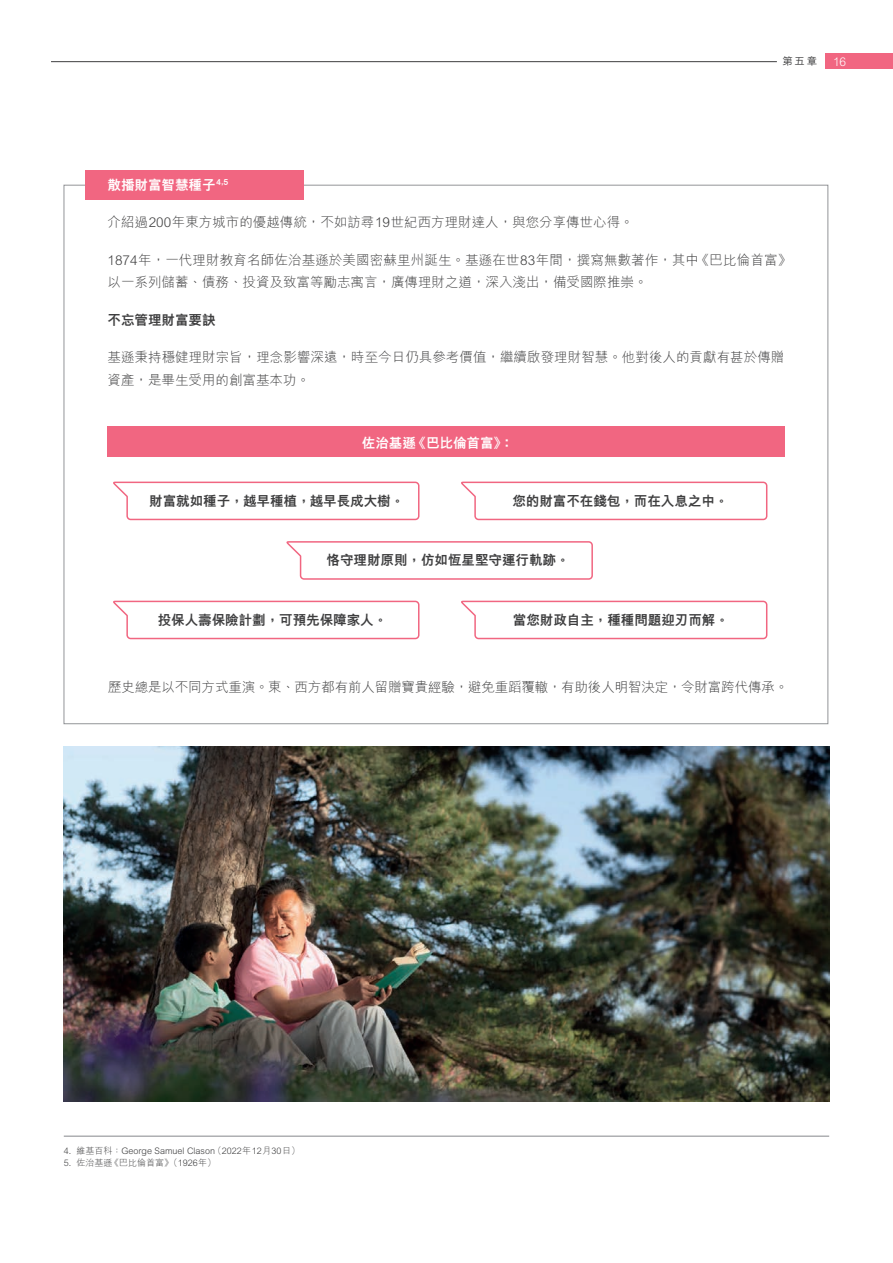
<style>
.page{position:relative;width:893px;height:1263px;background:#fff}
.page>*{position:absolute;margin:0;border:0;box-sizing:border-box;transform-origin:0 0}
.t1{font:300 13.5px/22.5px "M Hei H Kfor HSBC";color:#3e3e3f}
.t2{font:800 13.5px "M Hei H Kfor HSBC";color:#3e3e3f}
.t3{font:800 13.5px "M Hei H Kfor HSBC";color:#fff}
.t4{font:300 12px "M Hei H Kfor HSBC";color:#fff}
.t5{font:500 10.5px "M Hei H Kfor HSBC";color:#3e3e3f}
.t6{font:300 9px "M Hei H Kfor HSBC";color:#3e3e3f}
</style>
<div class="page">
<div style="left:825px;top:53px;width:68px;height:16px;background:#f16681"></div>
<hr style="left:51px;top:61px;width:726px;height:1px;background:#3e3e3f">
<img style="left:64px;top:746px;width:765px;height:355px">
<div style="left:85px;top:170px;width:219px;height:30px;background:#f16681"></div>
<svg style="left:113px;top:481px;width:307px;height:40px"></svg>
<svg style="left:286px;top:541px;width:307px;height:39px"></svg>
<svg style="left:113px;top:600px;width:307px;height:40px"></svg>
<svg style="left:461px;top:600px;width:307px;height:40px"></svg>
<svg style="left:461px;top:481px;width:307px;height:40px"></svg>
<div style="left:108px;top:426px;width:677px;height:31px;background:#f16681"></div>
<hr style="left:64px;top:1135px;width:765px;height:2px;background:#939598">
<p class="t5" style="left:782px;top:53px;width:36px">第五章</p>
<p class="t4" style="left:833px;top:55px;width:15px">16</p>
<p class="t3" style="left:108px;top:178px;width:123px">散播財富智慧種子<sup>4,5</sup></p>
<p class="t1" style="left:108px;top:211px;width:528px">介紹過200年東方城市的優越傳統，不如訪尋19世紀西方理財達人，與您分享傳世心得。</p>
<p class="t1" style="left:108px;top:248px;width:685px">1874年，一代理財教育名師佐治基遜於美國密蘇里州誕生。基遜在世83年間，撰寫無數著作，其中《巴比倫首富》以一系列儲蓄、債務、投資及致富等勵志寓言，廣傳理財之道，深入淺出，備受國際推崇。</p>
<p class="t2" style="left:108px;top:313px;width:110px">不忘管理財富要訣</p>
<p class="t1" style="left:108px;top:346px;width:678px">基遜秉持穩健理財宗旨，理念影響深遠，時至今日仍具參考價值，繼續啟發理財智慧。他對後人的貢獻有甚於傳贈資產，是畢生受用的創富基本功。</p>
<p class="t3" style="left:362px;top:436px;width:153px">佐治基遜《巴比倫首富》：</p>
<p class="t2" style="left:149px;top:494px;width:257px">財富就如種子，越早種植，越早長成大樹。</p>
<p class="t2" style="left:512px;top:494px;width:217px">您的財富不在錢包，而在入息之中。</p>
<p class="t2" style="left:327px;top:553px;width:244px">恪守理財原則，仿如恆星堅守運行軌跡。</p>
<p class="t2" style="left:158px;top:613px;width:231px">投保人壽保險計劃，可預先保障家人。</p>
<p class="t2" style="left:513px;top:613px;width:217px">當您財政自主，種種問題迎刃而解。</p>
<p class="t1" style="left:108px;top:676px;width:682px">歷史總是以不同方式重演。東、西方都有前人留贈寶貴經驗，避免重蹈覆轍，有助後人明智決定，令財富跨代傳承。</p>
<p class="t6" style="left:64px;top:1146px;width:238px">4. 維基百科：George Samuel Clason（2022年12月30日）</p>
<p class="t6" style="left:64px;top:1158px;width:154px">5. 佐治基遜《巴比倫首富》（1926年）</p>
</div>
